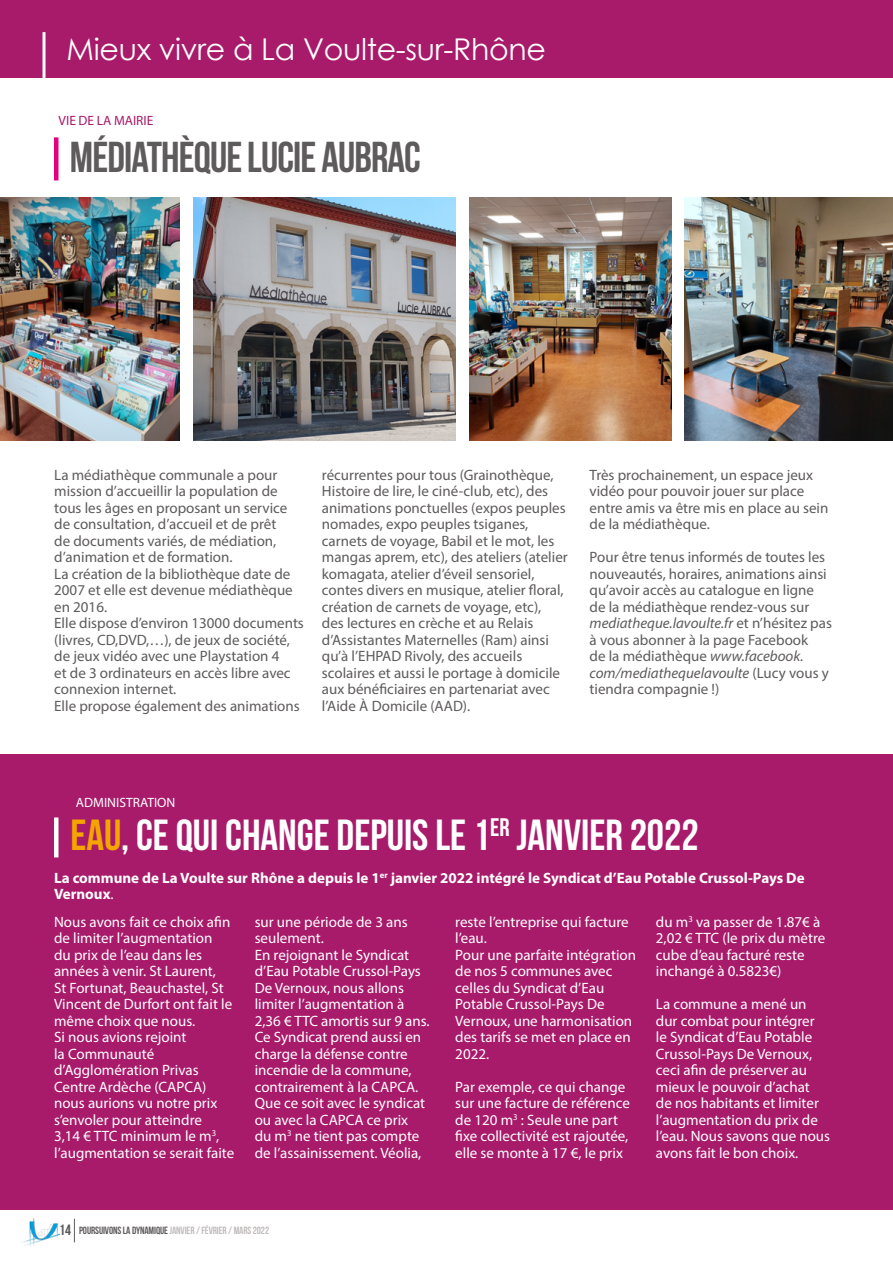
<style>
.page{position:relative;width:893px;height:1263px;background:#fff}
.page>*{position:absolute;margin:0;border:0;box-sizing:border-box;transform-origin:0 0}
.t1{font:43.5px "Bebas Neue";color:#fff}
.t2{font:43.2px "Bebas Neue";letter-spacing:-.02em;color:#5e5b5c}
.t3{font:30px "Century Gothic";letter-spacing:-.01em;color:#fff}
.t4{font:15px/16.5px "Myriad Pro";color:#5e5b5c}
.t5{font:15px/16.5px "Myriad Pro";color:#fff}
.t6{font:700 15px/16.5px "Myriad Pro";color:#fff}
.t7{font:13.5px "Myriad Pro";color:#fff}
.t8{font:13.5px "Myriad Pro";color:#a81a6a}
.t9{font:10.5px "Bebas Neue";letter-spacing:-.01em;color:#c1bcbc}
.s1{font-style:italic}
.s2{color:#f4a500}
.s3{font-weight:400}
.s4{font-size:15px;color:#5e5b5c}
.s5{color:#5e5b5c}
</style>
<div class="page">
<img style="left:21px;top:1218px;width:38px;height:30px">
<svg style="left:74px;top:1219px;width:1px;height:23px"></svg>
<div style="left:0;top:0;width:893px;height:78px;background:#a81a6a"></div>
<hr style="left:43px;top:32px;width:3px;height:46px;background:#fff">
<hr style="left:892px;top:74px;width:1px;height:466px;background:#048a90">
<div style="left:0;top:754px;width:893px;height:456px;background:#a81a6a"></div>
<img style="left:0;top:198px;width:179px;height:243px">
<img style="left:194px;top:198px;width:261px;height:243px">
<hr style="left:54px;top:137px;width:4px;height:43px;background:#e6007d">
<hr style="left:54px;top:817px;width:4px;height:40px;background:#fff">
<img style="left:470px;top:198px;width:201px;height:243px">
<img style="left:685px;top:198px;width:208px;height:243px">
<h3 class="t3" style="left:67px;top:27px;width:467px">La Voulte n toute transparence</h3>
<h3 class="t3" style="left:67px;top:28px;width:481px">Mieux vivre à La Voulte-sur-Rhône</h3>
<p class="t8" style="left:59px;top:112px;width:96px">VIE DE LA MAIRIE</p>
<h2 class="t2" style="left:70px;top:133px;width:353px">MÉDIATHÈQUE LUCIE AUBRAC</h2>
<p class="t4" style="left:54px;top:466px;width:251px">La médiathèque communale a pour mission d’accueillir la population de tous les âges en proposant un service de consultation, d’accueil et de prêt<br>de documents variés, de médiation, d’animation et de formation.<br>La création de la bibliothèque date de 2007 et elle est devenue médiathèque en 2016.<br>Elle dispose d’environ 13000 documents (livres, CD,DVD,…), de jeux de société, de jeux vidéo avec une Playstation 4<br>et de 3 ordinateurs en accès libre avec connexion internet.<br>Elle propose également des animations</p>
<p class="t4" style="left:322px;top:466px;width:247px">récurrentes pour tous (Grainothèque, Histoire de lire, le ciné-club, etc), des animations ponctuelles (expos peuples nomades, expo peuples tsiganes, carnets de voyage, Babil et le mot, les mangas aprem, etc), des ateliers (atelier komagata, atelier d’éveil sensoriel, contes divers en musique, atelier floral, création de carnets de voyage, etc),<br>des lectures en crèche et au Relais d’Assistantes Maternelles (Ram) ainsi qu’à l’EHPAD Rivoly, des accueils scolaires et aussi le portage à domicile aux bénéficiaires en partenariat avec l’Aide À Domicile (AAD).</p>
<p class="t4" style="left:590px;top:466px;width:240px">Très prochainement, un espace jeux vidéo pour pouvoir jouer sur place entre amis va être mis en place au sein de la médiathèque.</p>
<p class="t4" style="left:590px;top:549px;width:244px">Pour être tenus informés de toutes les nouveautés, horaires, animations ainsi qu’avoir accès au catalogue en ligne de la médiathèque rendez-vous sur <span class="s1">mediatheque.lavoulte.fr</span> et n’hésitez pas à vous abonner à la page Facebook<br>de la médiathèque <span class="s1">www.facebook. com/mediathequelavoulte</span> (Lucy vous y tiendra compagnie !)</p>
<p class="t7" style="left:76px;top:795px;width:101px">ADMINISTRATION</p>
<h1 class="t1" style="left:71px;top:811px;width:630px"><span class="s2">EAU</span>, CE QUI CHANGE DEPUIS LE 1<sup>ER</sup> JANVIER 2022</h1>
<p class="t6" style="left:54px;top:869px;width:752px">La commune de La Voulte sur Rhône a depuis le 1<sup>er</sup> janvier 2022 intégré le Syndicat d’Eau Potable Crussol-Pays De<br>Vernoux<span class="s3">.</span></p>
<p class="t5" style="left:54px;top:913px;width:182px">Nous avons fait ce choix afin de limiter l’augmentation<br>du prix de l’eau dans les années à venir. St Laurent,<br>St Fortunat, Beauchastel, St<br>Vincent de Durfort ont fait le même choix que nous.<br>Si nous avions rejoint<br>la Communauté d’Agglomération Privas<br>Centre Ardèche (CAPCA) nous aurions vu notre prix s’envoler pour atteindre<br>3,14 € TTC minimum le m<sup>3</sup>, l’augmentation se serait faite</p>
<p class="t5" style="left:255px;top:913px;width:177px">sur une période de 3 ans seulement.<br>En rejoignant le Syndicat d’Eau Potable Crussol-Pays<br>De Vernoux, nous allons limiter l’augmentation à<br>2,36 € TTC amortis sur 9 ans.<br>Ce Syndicat prend aussi en charge la défense contre incendie de la commune, contrairement à la CAPCA.<br>Que ce soit avec le syndicat ou avec la CAPCA ce prix<br>du m<sup>3</sup> ne tient pas compte de l’assainissement. Véolia,</p>
<p class="t5" style="left:455px;top:913px;width:182px">reste l’entreprise qui facture l’eau.<br>Pour une parfaite intégration de nos 5 communes avec celles du Syndicat d’Eau<br>Potable Crussol-Pays De<br>Vernoux, une harmonisation des tarifs se met en place en<br>2022.</p>
<p class="t5" style="left:455px;top:1078px;width:176px">Par exemple, ce qui change sur une facture de référence de 120 m<sup>3</sup> : Seule une part fixe collectivité est rajoutée, elle se monte à 17 €, le prix</p>
<p class="t5" style="left:656px;top:913px;width:171px">du m<sup>3</sup> va passer de 1.87€ à<br>2,02 € TTC (le prix du mètre cube d’eau facturé reste inchangé à 0.5823€)</p>
<p class="t5" style="left:656px;top:996px;width:176px">La commune a mené un dur combat pour intégrer<br>le Syndicat d’Eau Potable<br>Crussol-Pays De Vernoux, ceci afin de préserver au mieux le pouvoir d’achat<br>de nos habitants et limiter l’augmentation du prix de l’eau. Nous savons que nous avons fait le bon choix.</p>
<p class="t9" style="left:59px;top:1224px;width:211px"><span class="s4">14</span> <span class="s5">POURSUIVONS LA DYNAMIQUE</span> JANVIER / FÉVRIER / MARS 2022</p>
</div>
